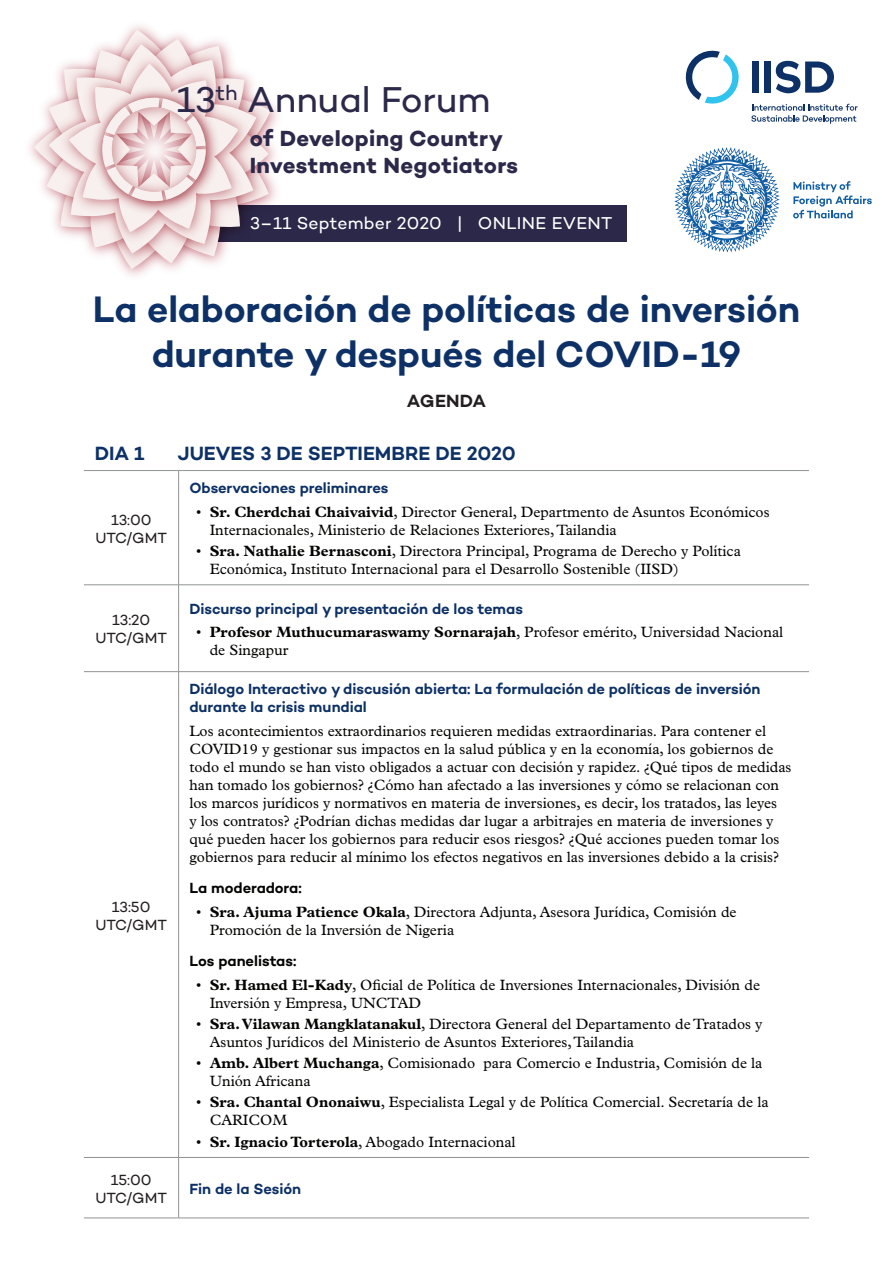
<style>
.page{position:relative;width:893px;height:1263px;background:#fff}
.page>*{position:absolute;margin:0;border:0;box-sizing:border-box;transform-origin:0 0}
.TOC_H1{font:600 37.5px/45px "Campton";letter-spacing:-.005em;color:#0d3166;text-align:center}
.t1{font:36.6px "Campton";color:#2c2849}
.t2{font:700 22.2px/26.7px "Campton";letter-spacing:.015em;color:#2c2849}
.Table_H1{font:600 19.5px "Campton";color:#0d3166}
.Table_H2{font:600 18px "Campton";letter-spacing:.01em;color:#231f20}
.t3{font:17.55px "Campton";letter-spacing:.015em;color:#fff}
.Table_bullet_points{font:15px/18px "Plantin MT Pro";color:#040503}
.Table_body_text{font:15px/18px "Plantin MT Pro";color:#040503}
.Table_H2-2{font:600 15px/18px "Campton";letter-spacing:-.005em;color:#0d3166}
.Table_body_text-2{font:15px/18px "Campton";letter-spacing:-.01em;color:#231f20;text-align:center}
.Table_body_text-3{font:600 15px "Campton";letter-spacing:-.005em;color:#040503}
.s1{font-weight:700}
</style>
<div class="page">
<div style="left:202px;top:205px;width:425px;height:36px;background:#2c2849"></div>
<img style="left:33px;top:28px;width:242px;height:244px">
<svg style="left:49px;top:44px;width:207px;height:210px;background:#e9d5d6"></svg>
<svg style="left:686px;top:51px;width:53px;height:53px"></svg>
<svg style="left:751px;top:104px;width:107px;height:20px"></svg>
<div style="left:752px;top:62px;width:7px;height:31px;background:#0d3166"></div>
<div style="left:764px;top:62px;width:7px;height:31px;background:#0d3166"></div>
<svg style="left:776px;top:61px;width:58px;height:32px"></svg>
<svg style="left:675px;top:147px;width:104px;height:105px"></svg>
<svg style="left:793px;top:181px;width:79px;height:37px"></svg>
<hr style="left:84px;top:470px;width:95px;height:1px;background:#919394">
<hr style="left:179px;top:470px;width:630px;height:1px;background:#919394">
<hr style="left:178px;top:471px;width:1px;height:114px;background:#919394">
<hr style="left:84px;top:584px;width:95px;height:1px;background:#919394">
<hr style="left:179px;top:584px;width:630px;height:1px;background:#919394">
<hr style="left:178px;top:585px;width:1px;height:86px;background:#919394">
<hr style="left:84px;top:671px;width:95px;height:1px;background:#919394">
<hr style="left:179px;top:671px;width:630px;height:1px;background:#919394">
<hr style="left:178px;top:672px;width:1px;height:485px;background:#919394">
<hr style="left:84px;top:1157px;width:95px;height:1px;background:#919394">
<hr style="left:179px;top:1157px;width:630px;height:1px;background:#919394">
<hr style="left:178px;top:1158px;width:1px;height:60px;background:#919394">
<hr style="left:84px;top:1218px;width:95px;height:1px;background:#919394">
<hr style="left:179px;top:1218px;width:630px;height:1px;background:#919394">
<h2 class="t1" style="left:177px;top:77px;width:316px">13<sup>th</sup> Annual Forum</h2>
<h3 class="t2" style="left:250px;top:125px;width:270px">of Developing Country<br>Investment Negotiators</h3>
<p class="t3" style="left:250px;top:212px;width:364px">3–11 September 2020 | ONLINE EVENT</p>
<p class="TOC_H1" style="left:93px;top:286px;width:709px">La elaboración de políticas de inversión durante y después del COVID-19</p>
<p class="Table_H2" style="left:407px;top:389px;width:81px">AGENDA</p>
<p class="Table_H1" style="left:95px;top:441px;width:51px">DIA 1</p>
<p class="Table_H1" style="left:178px;top:441px;width:339px">JUEVES 3 DE SEPTIEMBRE DE 2020</p>
<p class="Table_body_text-2" style="left:96px;top:510px;width:73px">13:00<br>UTC/GMT</p>
<p class="Table_body_text-2" style="left:96px;top:611px;width:73px">13:20<br>UTC/GMT</p>
<p class="Table_body_text-2" style="left:96px;top:897px;width:73px">13:50<br>UTC/GMT</p>
<p class="Table_H2-2" style="left:189px;top:479px;width:201px">Observaciones preliminares</p>
<p class="Table_bullet_points" style="left:210px;top:503px;width:561px;text-indent:-14px">• <span class="s1">Sr. Cherdchai Chaivaivid</span>, Director General, Departmento de Asuntos Económicos<br>Internacionales, Ministerio de Relaciones Exteriores, Tailandia</p>
<p class="Table_bullet_points" style="left:210px;top:542px;width:533px;text-indent:-14px">• <span class="s1">Sra. Nathalie Bernasconi</span>, Directora Principal, Programa de Derecho y Política<br>Económica, Instituto Internacional para el Desarrollo Sostenible (IISD)</p>
<p class="Table_H2-2" style="left:189px;top:599px;width:335px">Discurso principal y presentación de los temas</p>
<p class="Table_bullet_points" style="left:210px;top:623px;width:575px;text-indent:-14px">• <span class="s1">Profesor Muthucumaraswamy Sornarajah</span>, Profesor emérito, Universidad Nacional de Singapur</p>
<p class="Table_H2-2" style="left:189px;top:680px;width:572px">Diálogo Interactivo y discusión abierta: La formulación de políticas de inversión durante la crisis mundial</p>
<p class="Table_body_text" style="left:189px;top:722px;width:604px">Los acontecimientos extraordinarios requieren medidas extraordinarias. Para contener el COVID19 y gestionar sus impactos en la salud pública y en la economía, los gobiernos de todo el mundo se han visto obligados a actuar con decisión y rapidez. ¿Qué tipos de medidas han tomado los gobiernos? ¿Cómo han afectado a las inversiones y cómo se relacionan con los marcos jurídicos y normativos en materia de inversiones, es decir, los tratados, las leyes<br>y los contratos? ¿Podrían dichas medidas dar lugar a arbitrajes en materia de inversiones y qué pueden hacer los gobiernos para reducir esos riesgos? ¿Qué acciones pueden tomar los gobiernos para reducir al mínimo los efectos negativos en las inversiones debido a la crisis?</p>
<p class="Table_body_text-3" style="left:189px;top:879px;width:114px">La moderadora:</p>
<p class="Table_bullet_points" style="left:210px;top:903px;width:528px;text-indent:-14px">• <span class="s1">Sra. Ajuma Patience Okala</span>, Directora Adjunta, Asesora Jurídica, Comisión de<br>Promoción de la Inversión de Nigeria</p>
<p class="Table_body_text-3" style="left:189px;top:951px;width:108px">Los panelistas:</p>
<p class="Table_bullet_points" style="left:210px;top:976px;width:552px;text-indent:-14px">• <span class="s1">Sr. Hamed El-Kady</span>, Oficial de Política de Inversiones Internacionales, División de<br>Inversión y Empresa, UNCTAD</p>
<p class="Table_bullet_points" style="left:210px;top:1015px;width:554px;text-indent:-14px">• <span class="s1">Sra. Vilawan Mangklatanakul</span>, Directora General del Departamento de Tratados y<br>Asuntos Jurídicos del Ministerio de Asuntos Exteriores, Tailandia</p>
<p class="Table_bullet_points" style="left:210px;top:1054px;width:554px;text-indent:-14px">• <span class="s1">Amb. Albert Muchanga</span>, Comisionado para Comercio e Industria, Comisión de la<br>Unión Africana</p>
<p class="Table_bullet_points" style="left:210px;top:1093px;width:560px;text-indent:-14px">• <span class="s1">Sra. Chantal Ononaiwu</span>, Especialista Legal y de Política Comercial. Secretaría de la<br>CARICOM</p>
<p class="Table_bullet_points" style="left:196px;top:1133px;width:321px">• <span class="s1">Sr. Ignacio Torterola</span>, Abogado Internacional</p>
<p class="Table_body_text-2" style="left:96px;top:1170px;width:73px">15:00<br>UTC/GMT</p>
<p class="Table_H2-2" style="left:189px;top:1179px;width:113px">Fin de la Sesión</p>
</div>
